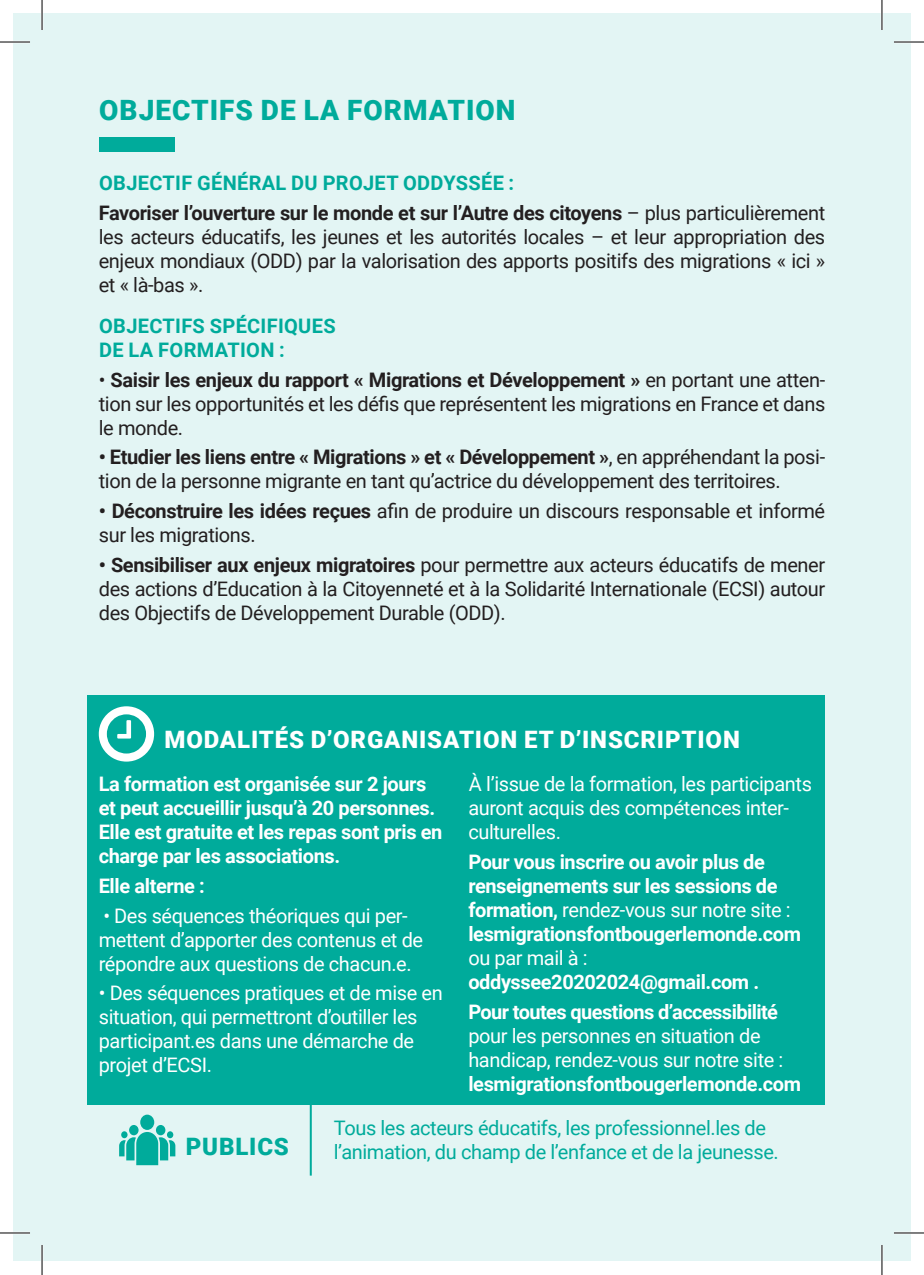
<style>
.page{position:relative;width:924px;height:1275px;background:#fff}
.page>*{position:absolute;margin:0;border:0;box-sizing:border-box;transform-origin:0 0}
.t1{font:900 28px "Roboto";letter-spacing:.035em;color:#00ab9b}
.t2{font:900 24px "Roboto";letter-spacing:.035em;color:#fff}
.t3{font:900 24px "Roboto";letter-spacing:.035em;color:#00ab9b}
.t4{font:20px/24px "Roboto";letter-spacing:-.02em;color:#231f20;text-align:justify}
.t5{font:700 20px/24px "Roboto";letter-spacing:-.02em;color:#fff}
.t6{font:20px/24px "Roboto";letter-spacing:-.02em;color:#fff}
.t7{font:700 20px/29.6px "Roboto";letter-spacing:-.02em;color:#231f20}
.t8{font:20px/24px "Roboto";letter-spacing:-.02em;color:#00ab9b}
.t9{font:700 20px/24px "Roboto";letter-spacing:.015em;color:#00ab9b}
.s1{color:#00ab9b}
.s2{font-weight:400}
.s3{font-weight:700}
</style>
<div class="page">
<div style="left:14px;top:14px;width:895px;height:1247px;background:#e3f5f4"></div>
<div style="left:99px;top:137px;width:75px;height:14px;background:#00ab9b"></div>
<svg style="left:119px;top:1114px;width:56px;height:51px"></svg>
<div style="left:87px;top:695px;width:737px;height:409px;background:#00ab9b"></div>
<svg style="left:99px;top:706px;width:55px;height:55px"></svg>
<hr style="left:309px;top:1104px;width:2px;height:71px;background:#00ab9b">
<hr style="left:0;top:41px;width:30px;height:2px;background:#fff">
<hr style="left:893px;top:41px;width:30px;height:2px;background:#fff">
<hr style="left:0;top:1231px;width:30px;height:3px;background:#fff">
<hr style="left:893px;top:1231px;width:30px;height:3px;background:#fff">
<hr style="left:41px;top:0;width:2px;height:30px;background:#fff">
<hr style="left:41px;top:1245px;width:2px;height:30px;background:#fff">
<hr style="left:880px;top:0;width:2px;height:30px;background:#fff">
<hr style="left:880px;top:1245px;width:2px;height:30px;background:#fff">
<hr style="left:0;top:42px;width:30px;height:1px;background:#000">
<hr style="left:893px;top:42px;width:30px;height:1px;background:#000">
<hr style="left:0;top:1232px;width:30px;height:1px;background:#000">
<hr style="left:893px;top:1232px;width:30px;height:1px;background:#000">
<hr style="left:42px;top:0;width:1px;height:30px;background:#000">
<hr style="left:42px;top:1245px;width:1px;height:30px;background:#000">
<hr style="left:881px;top:0;width:1px;height:30px;background:#000">
<hr style="left:881px;top:1245px;width:1px;height:30px;background:#000">
<h1 class="t1" style="left:99px;top:90px;width:417px">OBJECTIFS DE LA FORMATION</h1>
<p class="t7" style="left:99px;top:168px;width:727px"><span class="s1">OBJECTIF GÉNÉRAL DU PROJET ODDYSSÉE :<br></span>Favoriser l’ouverture sur le monde et sur l’Autre des citoyens <span class="s2">– plus particulièrement</span></p>
<p class="t4" style="left:99px;top:224px;width:727px">les acteurs éducatifs, les jeunes et les autorités locales – et leur appropriation des enjeux mondiaux (ODD) par la valorisation des apports positifs des migrations « ici » et « là-bas ».</p>
<p class="t9" style="left:99px;top:313px;width:238px">OBJECTIFS SPÉCIFIQUES<br>DE LA FORMATION :</p>
<p class="t4" style="left:99px;top:367px;width:727px">• <span class="s3">Saisir les enjeux du rapport « Migrations et Développement »</span> en portant une atten&shy;tion sur les opportunités et les défis que représentent les migrations en France et dans le monde.</p>
<p class="t4" style="left:99px;top:444px;width:727px"><span class="s3">• Etudier les liens entre « Migrations » et « Développement »</span>, en appréhendant la posi&shy;tion de la personne migrante en tant qu’actrice du développement des territoires.</p>
<p class="t4" style="left:99px;top:498px;width:727px"><span class="s3">• Déconstruire les idées reçues</span> afin de produire un discours responsable et informé sur les migrations.</p>
<p class="t4" style="left:99px;top:552px;width:727px"><span class="s3">• Sensibiliser aux enjeux migratoires</span> pour permettre aux acteurs éducatifs de mener des actions d’Education à la Citoyenneté et à la Solidarité Internationale (ECSI) autour des Objectifs de Développement Durable (ODD).</p>
<p class="t2" style="left:164px;top:722px;width:576px">MODALITÉS D’ORGANISATION ET D’INSCRIPTION</p>
<p class="t5" style="left:99px;top:771px;width:345px">La formation est organisée sur 2 jours et peut accueillir jusqu’à 20 personnes.<br>Elle est gratuite et les repas sont pris en charge par les associations.</p>
<p class="t5" style="left:99px;top:873px;width:107px">Elle alterne :</p>
<p class="t6" style="left:99px;top:902px;width:326px">• Des séquences théoriques qui per&shy;mettent d’apporter des contenus et de répondre aux questions de chacun.e.</p>
<p class="t6" style="left:99px;top:980px;width:345px">• Des séquences pratiques et de mise en situation, qui permettront d’outiller les participant.es dans une démarche de projet d’ECSI.</p>
<p class="t6" style="left:468px;top:771px;width:345px">À l’issue de la formation, les participants auront acquis des compétences inter&shy;culturelles.</p>
<p class="t5" style="left:468px;top:849px;width:334px">Pour vous inscrire ou avoir plus de renseignements sur les sessions de formation, <span class="s2">rendez-vous sur notre site : </span>lesmigrationsfontbougerlemonde.com</p>
<p class="t6" style="left:468px;top:945px;width:121px">ou par mail à :</p>
<p class="t5" style="left:468px;top:966px;width:311px;line-height:29.6px">oddyssee20202024@gmail.com .<br>Pour toutes questions d’accessibilité</p>
<p class="t6" style="left:468px;top:1022px;width:316px">pour les personnes en situation de handicap, rendez-vous sur notre site :</p>
<p class="t5" style="left:468px;top:1070px;width:334px">lesmigrationsfontbougerlemonde.com</p>
<p class="t3" style="left:186px;top:1129px;width:105px">PUBLICS</p>
<p class="t8" style="left:333px;top:1115px;width:446px">Tous les acteurs éducatifs, les professionnel.les de l’animation, du champ de l’enfance et de la jeunesse.</p>
</div>
